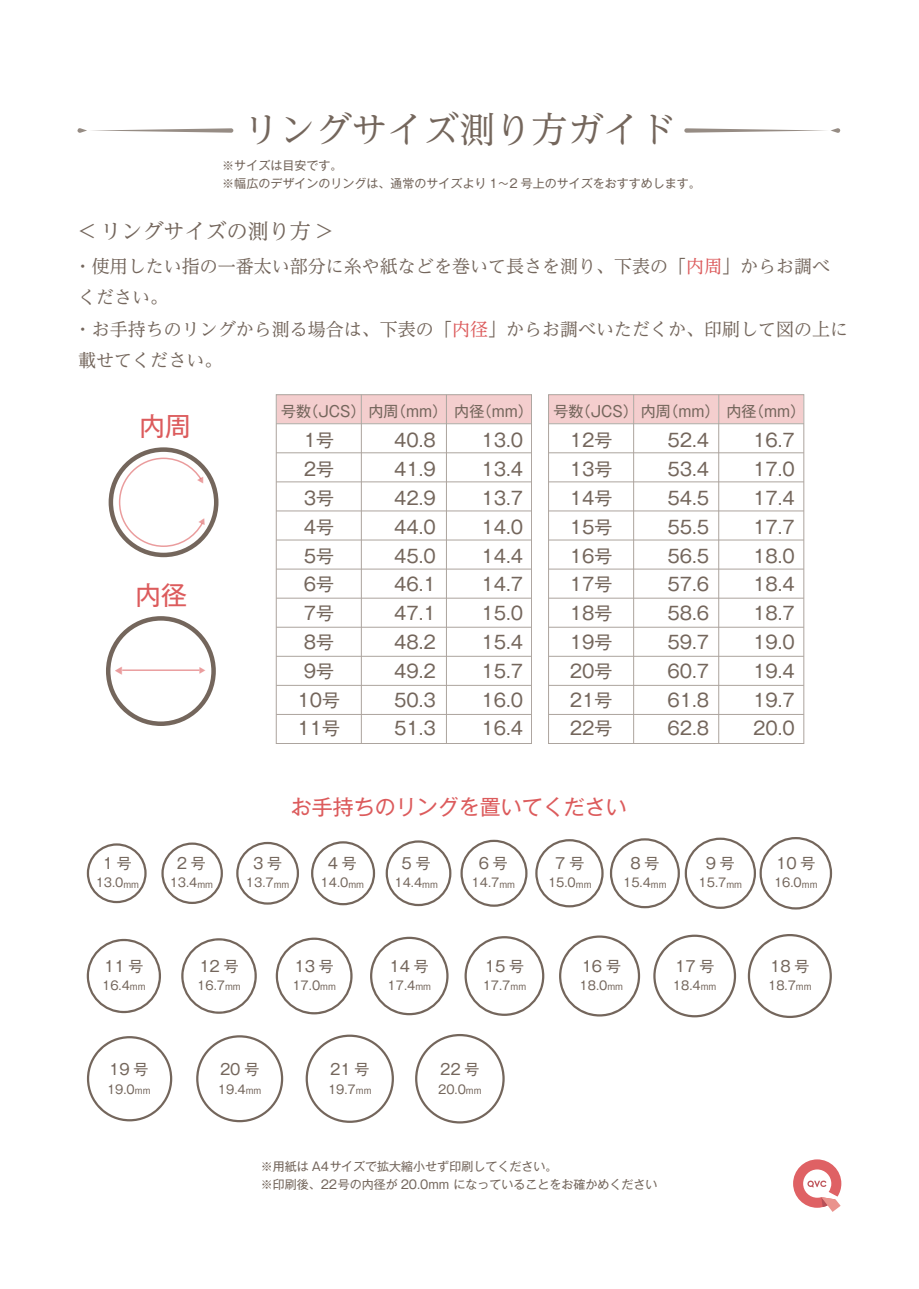
<style>
.page{position:relative;width:919px;height:1289px;background:#fff}
.page>*{position:absolute;margin:0;border:0;box-sizing:border-box;transform-origin:0 0}
.t1{font:36px "UD Reimin Pro";color:#74665c}
.t2{font:25.95px "Gothic MB101 Pro";color:#dc5b5c}
.t3{font:21px "Gothic MB101 Pro";color:#dc5b5c}
.t4{font:21px "UD Reimin Pro";color:#74665c}
.t5{font:18px/28.8px "Gothic MB101 Pro";color:#74665c;text-align:justify}
.t6{font:18px/31.5px "UD Reimin Pro";color:#74665c}
.t7{font:15px "Gothic MB101 Pro";color:#74665c}
.t8{font:12px/18px "Gothic MB101 Pro";color:#74665c}
.t9{font:8.7px "Koz Go Pr 6 N";color:#dc5b5c}
.s1{color:#dc5b5c}
.s2{font-size:9px}
</style>
<div class="page">
<svg style="left:793px;top:1159px;width:48px;height:52px"></svg>
<svg style="left:77px;top:128px;width:156px;height:5px"></svg>
<svg style="left:684px;top:128px;width:156px;height:5px"></svg>
<hr style="left:548px;top:714px;width:255px;height:1px;background:#74665c">
<hr style="left:548px;top:685px;width:255px;height:1px;background:#74665c">
<hr style="left:548px;top:656px;width:255px;height:1px;background:#74665c">
<hr style="left:548px;top:627px;width:255px;height:1px;background:#74665c">
<hr style="left:548px;top:597px;width:255px;height:1px;background:#74665c">
<hr style="left:548px;top:568px;width:255px;height:1px;background:#74665c">
<hr style="left:548px;top:539px;width:255px;height:1px;background:#74665c">
<hr style="left:548px;top:510px;width:255px;height:1px;background:#74665c">
<hr style="left:548px;top:481px;width:255px;height:1px;background:#74665c">
<hr style="left:548px;top:452px;width:255px;height:1px;background:#74665c">
<hr style="left:548px;top:423px;width:255px;height:1px;background:#74665c">
<hr style="left:718px;top:394px;width:1px;height:349px;background:#74665c">
<hr style="left:633px;top:394px;width:1px;height:349px;background:#74665c">
<div style="left:277px;top:395px;width:83px;height:28px;background:#f4cece"></div>
<div style="left:362px;top:395px;width:83px;height:28px;background:#f4cece"></div>
<div style="left:447px;top:395px;width:83px;height:28px;background:#f4cece"></div>
<div style="left:549px;top:395px;width:84px;height:28px;background:#f4cece"></div>
<div style="left:634px;top:395px;width:84px;height:28px;background:#f4cece"></div>
<div style="left:719px;top:395px;width:84px;height:28px;background:#f4cece"></div>
<hr style="left:276px;top:714px;width:255px;height:1px;background:#74665c">
<hr style="left:276px;top:685px;width:255px;height:1px;background:#74665c">
<hr style="left:276px;top:656px;width:255px;height:1px;background:#74665c">
<hr style="left:276px;top:627px;width:255px;height:1px;background:#74665c">
<hr style="left:276px;top:597px;width:255px;height:1px;background:#74665c">
<hr style="left:276px;top:568px;width:255px;height:1px;background:#74665c">
<hr style="left:276px;top:539px;width:255px;height:1px;background:#74665c">
<hr style="left:276px;top:510px;width:255px;height:1px;background:#74665c">
<hr style="left:276px;top:481px;width:255px;height:1px;background:#74665c">
<hr style="left:276px;top:452px;width:255px;height:1px;background:#74665c">
<hr style="left:276px;top:423px;width:255px;height:1px;background:#74665c">
<hr style="left:446px;top:394px;width:1px;height:349px;background:#74665c">
<hr style="left:361px;top:394px;width:1px;height:349px;background:#74665c">
<svg style="left:87px;top:843px;width:60px;height:60px"></svg>
<svg style="left:161px;top:842px;width:62px;height:62px"></svg>
<svg style="left:236px;top:841px;width:63px;height:63px"></svg>
<svg style="left:311px;top:841px;width:64px;height:64px"></svg>
<svg style="left:385px;top:840px;width:66px;height:66px"></svg>
<svg style="left:460px;top:839px;width:67px;height:67px"></svg>
<svg style="left:535px;top:839px;width:68px;height:68px"></svg>
<svg style="left:610px;top:837px;width:222px;height:72px"></svg>
<svg style="left:87px;top:938px;width:74px;height:75px"></svg>
<svg style="left:181px;top:938px;width:76px;height:75px"></svg>
<svg style="left:276px;top:937px;width:76px;height:77px"></svg>
<svg style="left:370px;top:936px;width:78px;height:79px"></svg>
<svg style="left:464px;top:936px;width:80px;height:79px"></svg>
<svg style="left:559px;top:935px;width:81px;height:81px"></svg>
<svg style="left:653px;top:934px;width:83px;height:83px"></svg>
<svg style="left:747px;top:934px;width:84px;height:84px"></svg>
<svg style="left:87px;top:1036px;width:85px;height:85px"></svg>
<svg style="left:196px;top:1035px;width:87px;height:87px"></svg>
<svg style="left:305px;top:1034px;width:89px;height:88px"></svg>
<svg style="left:415px;top:1034px;width:89px;height:89px"></svg>
<svg style="left:106px;top:447px;width:113px;height:279px"></svg>
<h1 class="t1" style="left:243px;top:100px;width:433px">リングサイズ測り方ガイド</h1>
<p class="t8" style="left:222px;top:154px;width:480px">※サイズは目安です。<br>※幅広のデザインのリングは、通常のサイズより 1～2 号上のサイズをおすすめします。</p>
<h3 class="t4" style="left:78px;top:214px;width:256px">&lt; リングサイズの測り方 &gt;</h3>
<h3 class="t6" style="left:74px;top:250px;width:776px">・使用したい指の一番太い部分に糸や紙などを巻いて長さを測り、下表の「<span class="s1">内周</span>」からお調べください。<br>・お手持ちのリングから測る場合は、下表の「<span class="s1">内径</span>」からお調べいただくか、印刷して図の上に載せてください。</h3>
<h2 class="t2" style="left:139px;top:404px;width:53px">内周</h2>
<h2 class="t2" style="left:135px;top:573px;width:53px">内径</h2>
<p class="t9" style="left:114px;top:674px;width:10px;rotate:-90deg">▲</p>
<p class="t7" style="left:103px;top:850px;width:31px">1号</p>
<p class="t8" style="left:96px;top:872px;width:45px">13.0<span class="s2">mm</span></p>
<p class="t7" style="left:177px;top:850px;width:31px">2号</p>
<p class="t8" style="left:170px;top:872px;width:45px">13.4<span class="s2">mm</span></p>
<p class="t7" style="left:281px;top:398px;width:253px">号数（JCS）内周（mm）内径（mm）</p>
<p class="t7" style="left:553px;top:398px;width:253px">号数（JCS）内周（mm）内径（mm）</p>
<h3 class="t5" style="left:297px;top:423px;width:44px;text-align:center">1号<br>2号<br>3号<br>4号<br>5号<br>6号<br>7号<br>8号<br>9号<br>10号<br>11号</h3>
<h3 class="t5" style="left:394px;top:423px;width:43px">40.8<br>41.9<br>42.9<br>44.0<br>45.0<br>46.1<br>47.1<br>48.2<br>49.2<br>50.3<br>51.3</h3>
<h3 class="t5" style="left:481px;top:423px;width:43px">13.0<br>13.4<br>13.7<br>14.0<br>14.4<br>14.7<br>15.0<br>15.4<br>15.7<br>16.0<br>16.4</h3>
<h3 class="t5" style="left:569px;top:423px;width:44px">12号13号14号15号16号17号18号19号20号21号22号</h3>
<h3 class="t5" style="left:667px;top:423px;width:43px">52.4<br>53.4<br>54.5<br>55.5<br>56.5<br>57.6<br>58.6<br>59.7<br>60.7<br>61.8<br>62.8</h3>
<h3 class="t5" style="left:753px;top:423px;width:43px">16.7<br>17.0<br>17.4<br>17.7<br>18.0<br>18.4<br>18.7<br>19.0<br>19.4<br>19.7<br>20.0</h3>
<h3 class="t3" style="left:291px;top:789px;width:337px">お手持ちのリングを置いてください</h3>
<p class="t7" style="left:253px;top:850px;width:31px">3号</p>
<p class="t8" style="left:246px;top:872px;width:45px">13.7<span class="s2">mm</span></p>
<p class="t7" style="left:328px;top:850px;width:31px">4号</p>
<p class="t8" style="left:320px;top:872px;width:45px">14.0<span class="s2">mm</span></p>
<p class="t7" style="left:401px;top:850px;width:31px">5号</p>
<p class="t8" style="left:394px;top:872px;width:45px">14.4<span class="s2">mm</span></p>
<p class="t7" style="left:479px;top:850px;width:31px">6号</p>
<p class="t8" style="left:471px;top:872px;width:45px">14.7<span class="s2">mm</span></p>
<p class="t7" style="left:555px;top:850px;width:31px">7号</p>
<p class="t8" style="left:548px;top:872px;width:45px">15.0<span class="s2">mm</span></p>
<p class="t7" style="left:630px;top:850px;width:31px">8号</p>
<p class="t8" style="left:623px;top:872px;width:45px">15.4<span class="s2">mm</span></p>
<p class="t7" style="left:705px;top:850px;width:31px">9号</p>
<p class="t8" style="left:698px;top:872px;width:45px">15.7<span class="s2">mm</span></p>
<p class="t7" style="left:776px;top:850px;width:41px">10 号</p>
<p class="t8" style="left:774px;top:872px;width:45px">16.0<span class="s2">mm</span></p>
<p class="t7" style="left:104px;top:953px;width:41px">11 号</p>
<p class="t8" style="left:102px;top:974px;width:45px">16.4<span class="s2">mm</span></p>
<p class="t7" style="left:109px;top:1057px;width:41px">19 号</p>
<p class="t8" style="left:107px;top:1078px;width:45px">19.0<span class="s2">mm</span></p>
<p class="t7" style="left:199px;top:953px;width:41px">12 号</p>
<p class="t8" style="left:197px;top:974px;width:45px">16.7<span class="s2">mm</span></p>
<p class="t7" style="left:294px;top:953px;width:41px">13 号</p>
<p class="t8" style="left:292px;top:974px;width:45px">17.0<span class="s2">mm</span></p>
<p class="t7" style="left:389px;top:953px;width:41px">14 号</p>
<p class="t8" style="left:387px;top:974px;width:45px">17.4<span class="s2">mm</span></p>
<p class="t7" style="left:484px;top:953px;width:41px">15 号</p>
<p class="t8" style="left:482px;top:974px;width:45px">17.7<span class="s2">mm</span></p>
<p class="t7" style="left:581px;top:953px;width:41px">16 号</p>
<p class="t8" style="left:579px;top:974px;width:45px">18.0<span class="s2">mm</span></p>
<p class="t7" style="left:675px;top:953px;width:41px">17 号</p>
<p class="t8" style="left:673px;top:974px;width:45px">18.4<span class="s2">mm</span></p>
<p class="t7" style="left:220px;top:1057px;width:41px">20 号</p>
<p class="t8" style="left:218px;top:1078px;width:45px">19.4<span class="s2">mm</span></p>
<p class="t7" style="left:330px;top:1057px;width:41px">21 号</p>
<p class="t8" style="left:328px;top:1078px;width:45px">19.7<span class="s2">mm</span></p>
<p class="t7" style="left:440px;top:1057px;width:41px">22 号</p>
<p class="t8" style="left:438px;top:1078px;width:45px">20.0<span class="s2">mm</span></p>
<p class="t8" style="left:261px;top:1156px;width:398px">※用紙は A4サイズで拡大縮小せず印刷してください。<br>※印刷後、22号の内径が 20.0mm になっていることをお確かめください</p>
<p class="t7" style="left:770px;top:953px;width:41px">18 号</p>
<p class="t8" style="left:768px;top:974px;width:45px">18.7<span class="s2">mm</span></p>
</div>
